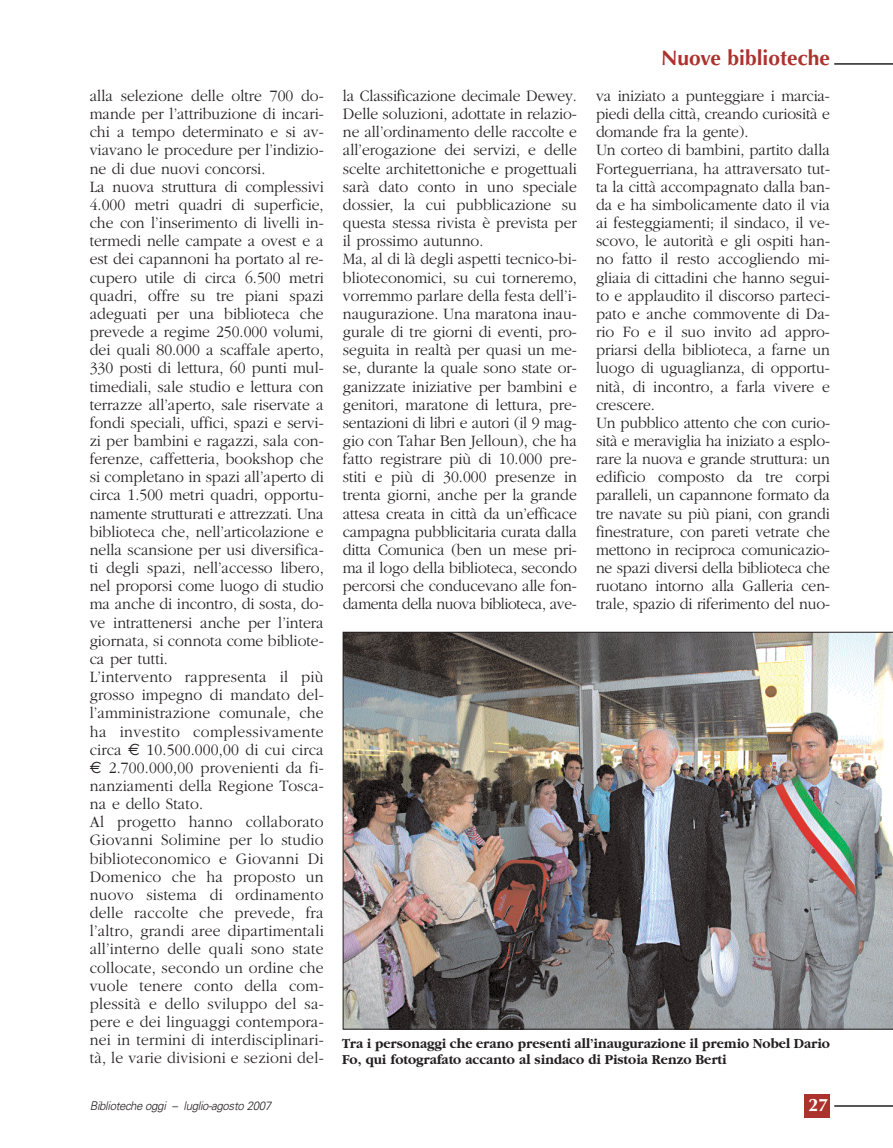
<style>
.page{position:relative;width:893px;height:1148px;background:#fff}
.page>*{position:absolute;margin:0;border:0;box-sizing:border-box;transform-origin:0 0}
.t1{font:700 21px "Optima";color:#ac322e}
.t2{font:700 18px "Optima";color:#fff}
.t3{font:300 16.5px/18.1px "Garamond";color:#231f20;scale:.95 1}
.t4{font:700 14.25px/15.8px "Garamond";color:#231f20;scale:.95 1}
.t5{font:italic 300 12px "Univers";letter-spacing:-.03em;color:#231f20;scale:.95 1}
.s1{font-family:"Euro Sans";font-weight:400}
</style>
<div class="page">
<div style="left:804px;top:1094px;width:26px;height:23px;background:#ac322e"></div>
<hr style="left:834px;top:1105px;width:58px;height:1px;background:#231f20">
<hr style="left:834px;top:63px;width:58px;height:2px;background:#231f20">
<img style="left:343px;top:632px;width:549px;height:397px">
<p class="t1" style="left:661px;top:49px;width:170px">Nuove biblioteche</p>
<p class="t3" style="left:90px;top:88px;width:248px">alla selezione delle oltre 700 do&shy;mande per l’attribuzione di incari&shy;chi a tempo determinato e si av&shy;viavano le procedure per l’indizio&shy;ne di due nuovi concorsi.<br>La nuova struttura di complessivi 4.000 metri quadri di superficie, che con l’inserimento di livelli in&shy;termedi nelle campate a ovest e a est dei capannoni ha portato al re&shy;cupero utile di circa 6.500 metri quadri, offre su tre piani spazi adeguati per una biblioteca che prevede a regime 250.000 volumi, dei quali 80.000 a scaffale aperto, 330 posti di lettura, 60 punti mul&shy;timediali, sale studio e lettura con terrazze all’aperto, sale riservate a fondi speciali, uffici, spazi e servi&shy;zi per bambini e ragazzi, sala con&shy;ferenze, caffetteria, bookshop che si completano in spazi all’aperto di circa 1.500 metri quadri, opportu&shy;namente strutturati e attrezzati. Una biblioteca che, nell’articolazione e nella scansione per usi diversifica&shy;ti degli spazi, nell’accesso libero, nel proporsi come luogo di studio ma anche di incontro, di sosta, do&shy;ve intrattenersi anche per l’intera giornata, si connota come bibliote&shy;ca per tutti.<br>L’intervento rappresenta il più grosso impegno di mandato del&shy;l’amministrazione comunale, che ha investito complessivamente circa <span class="s1">€</span> 10.500.000,00 di cui circa <span class="s1">€</span> 2.700.000,00 provenienti da fi&shy;nanziamenti della Regione Tosca&shy;na e dello Stato.<br>Al progetto hanno collaborato Giovanni Solimine per lo studio biblioteconomico e Giovanni Di Domenico che ha proposto un nuovo sistema di ordinamento delle raccolte che prevede, fra l’altro, grandi aree dipartimentali all’interno delle quali sono state collocate, secondo un ordine che vuole tenere conto della com&shy;plessità e dello sviluppo del sa&shy;pere e dei linguaggi contempora&shy;nei in termini di interdisciplinari&shy;tà, le varie divisioni e sezioni del-</p>
<p class="t3" style="left:343px;top:88px;width:248px">la Classificazione decimale Dewey.<br>Delle soluzioni, adottate in relazio&shy;ne all’ordinamento delle raccolte e all’erogazione dei servizi, e delle scelte architettoniche e progettuali sarà dato conto in uno speciale dossier, la cui pubblicazione su questa stessa rivista è prevista per il prossimo autunno.<br>Ma, al di là degli aspetti tecnico-bi&shy;blioteconomici, su cui torneremo, vorremmo parlare della festa dell’i&shy;naugurazione. Una maratona inau&shy;gurale di tre giorni di eventi, pro&shy;seguita in realtà per quasi un me&shy;se, durante la quale sono state or&shy;ganizzate iniziative per bambini e genitori, maratone di lettura, pre&shy;sentazioni di libri e autori (il 9 mag&shy;gio con Tahar Ben Jelloun), che ha fatto registrare più di 10.000 pre&shy;stiti e più di 30.000 presenze in trenta giorni, anche per la grande attesa creata in città da un’efficace campagna pubblicitaria curata dalla ditta Comunica (ben un mese pri&shy;ma il logo della biblioteca, secondo percorsi che conducevano alle fon&shy;damenta della nuova biblioteca, ave-</p>
<p class="t3" style="left:596px;top:88px;width:248px">va iniziato a punteggiare i marcia&shy;piedi della città, creando curiosità e domande fra la gente).<br>Un corteo di bambini, partito dalla Forteguerriana, ha attraversato tut&shy;ta la città accompagnato dalla ban&shy;da e ha simbolicamente dato il via ai festeggiamenti; il sindaco, il ve&shy;scovo, le autorità e gli ospiti han&shy;no fatto il resto accogliendo mi&shy;gliaia di cittadini che hanno segui&shy;to e applaudito il discorso parteci&shy;pato e anche commovente di Da&shy;rio Fo e il suo invito ad appro&shy;priarsi della biblioteca, a farne un luogo di uguaglianza, di opportu&shy;nità, di incontro, a farla vivere e crescere.<br>Un pubblico attento che con curio&shy;sità e meraviglia ha iniziato a esplo&shy;rare la nuova e grande struttura: un edificio composto da tre corpi paralleli, un capannone formato da tre navate su più piani, con grandi finestrature, con pareti vetrate che mettono in reciproca comunicazio&shy;ne spazi diversi della biblioteca che ruotano intorno alla Galleria cen&shy;trale, spazio di riferimento del nuo-</p>
<p class="t4" style="left:342px;top:1036px;width:515px">Tra i personaggi che erano presenti all’inaugurazione il premio Nobel Dario<br>Fo, qui fotografato accanto al sindaco di Pistoia Renzo Berti</p>
<p class="t5" style="left:90px;top:1100px;width:193px">Biblioteche oggi – luglio-agosto 2007</p>
<p class="t2" style="left:808px;top:1097px;width:22px">27</p>
</div>
